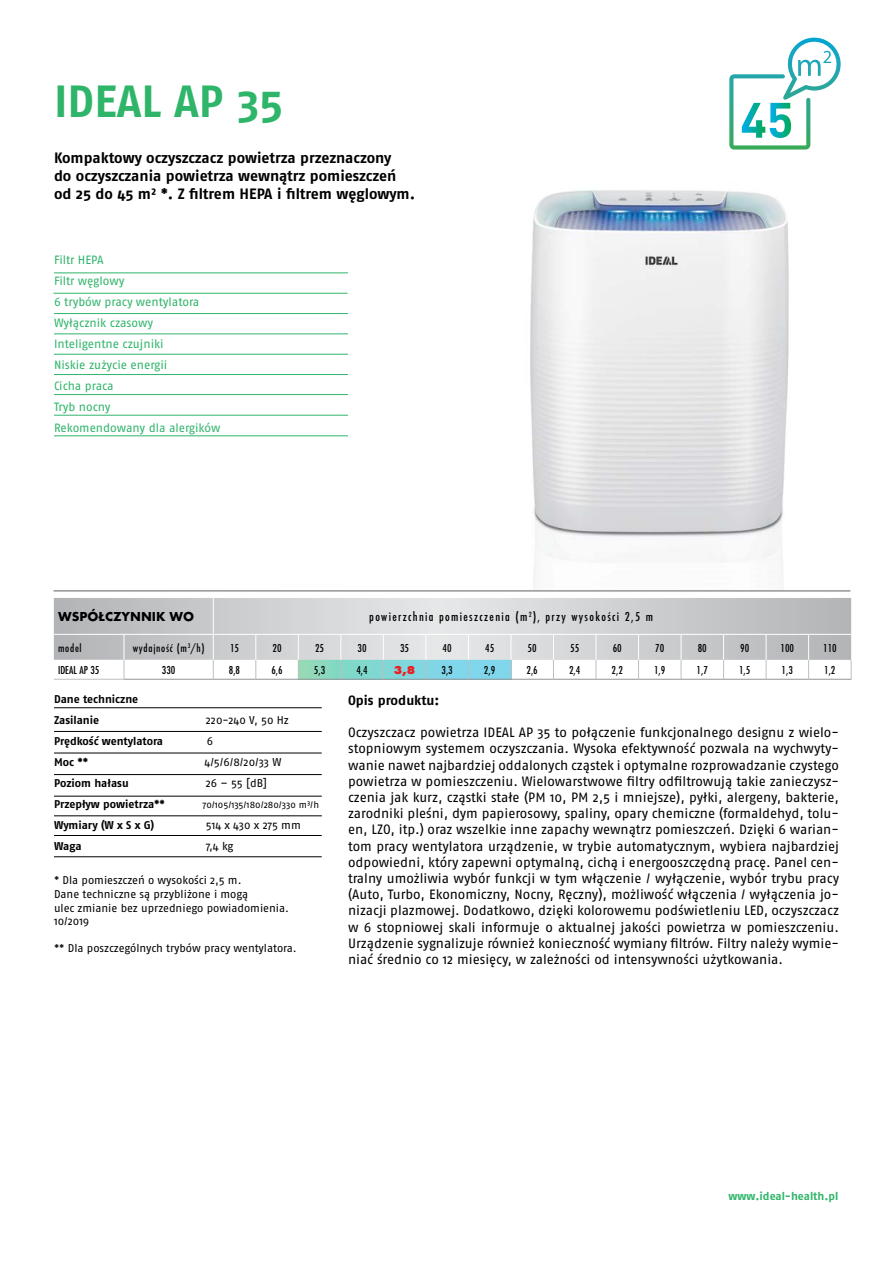
<style>
.page{position:relative;width:893px;height:1263px;background:#fff}
.page>*{position:absolute;margin:0;border:0;box-sizing:border-box;transform-origin:0 0}
.t1{font:700 45px "Fago Pro";color:#2fb56a}
.t2{font:700 15px/18px "Fago Pro";letter-spacing:-.005em;color:#000}
.t3{font:13.5px/16.2px "Fago Pro";color:#000;text-align:justify}
.t4{font:500 condensed 13.5px "Futura TCE";letter-spacing:.1em;color:#000}
.t5{font:700 13.5px "Futura TCE";color:#000}
.t6{font:700 13.5px "Fago Pro";color:#000}
.t7{font:12px/21px "Fago Pro";letter-spacing:-.005em;color:#2fb56a}
.t8{font:500 condensed 12px "Futura TCE";color:#000}
.t9{font:500 condensed 12px "Futura TCE";letter-spacing:.06em;color:#000}
.t10{font:800 12px "Futura TCE";color:#ed1d24}
.t11{font:11.25px/13.5px "Fago Pro";color:#000}
.t12{font:700 11.25px/21px "Fago Pro";color:#000}
.t13{font:700 11.25px "Fago Pro";color:#2fb56a}
.t14{font:9.45px "Fago Pro";letter-spacing:-.01em;color:#000}
</style>
<div class="page">
<hr style="left:54px;top:707px;width:268px;height:1px;background:#000">
<hr style="left:54px;top:731px;width:268px;height:1px;background:#000">
<hr style="left:54px;top:753px;width:268px;height:1px;background:#000">
<hr style="left:54px;top:774px;width:268px;height:1px;background:#000">
<hr style="left:54px;top:796px;width:268px;height:1px;background:#000">
<hr style="left:54px;top:835px;width:268px;height:1px;background:#000">
<hr style="left:54px;top:856px;width:268px;height:1px;background:#000">
<hr style="left:54px;top:272px;width:294px;height:1px;background:#2fb56a">
<hr style="left:54px;top:313px;width:294px;height:1px;background:#2fb56a">
<hr style="left:54px;top:333px;width:294px;height:1px;background:#2fb56a">
<hr style="left:54px;top:354px;width:294px;height:1px;background:#2fb56a">
<hr style="left:54px;top:374px;width:294px;height:1px;background:#2fb56a">
<hr style="left:54px;top:394px;width:294px;height:1px;background:#2fb56a">
<hr style="left:54px;top:415px;width:294px;height:1px;background:#2fb56a">
<hr style="left:54px;top:435px;width:294px;height:1px;background:#2fb56a">
<hr style="left:53px;top:293px;width:295px;height:1px;background:#2fb56a">
<hr style="left:54px;top:815px;width:268px;height:1px;background:#000">
<svg style="left:729px;top:38px;width:112px;height:112px"></svg>
<img style="left:530px;top:190px;width:259px;height:400px">
<div style="left:299px;top:660px;width:212px;height:19px;background:linear-gradient(to right,#89d9ba,#7dd5f5)"></div>
<svg style="left:54px;top:598px;width:797px;height:62px;background:#cdcfd1"></svg>
<hr style="left:54px;top:679px;width:70px;height:1px;background:#bcbec0">
<hr style="left:213px;top:598px;width:1px;height:36px;background:#fff">
<hr style="left:54px;top:634px;width:70px;height:1px;background:#fff">
<hr style="left:124px;top:634px;width:89px;height:1px;background:#fff">
<hr style="left:213px;top:634px;width:43px;height:1px;background:#fff">
<hr style="left:256px;top:634px;width:42px;height:1px;background:#fff">
<hr style="left:298px;top:634px;width:43px;height:1px;background:#fff">
<hr style="left:341px;top:634px;width:42px;height:1px;background:#fff">
<hr style="left:383px;top:634px;width:43px;height:1px;background:#fff">
<hr style="left:426px;top:634px;width:42px;height:1px;background:#fff">
<hr style="left:468px;top:634px;width:43px;height:1px;background:#fff">
<hr style="left:511px;top:634px;width:42px;height:1px;background:#fff">
<hr style="left:553px;top:634px;width:43px;height:1px;background:#fff">
<hr style="left:596px;top:634px;width:42px;height:1px;background:#fff">
<hr style="left:638px;top:634px;width:43px;height:1px;background:#fff">
<hr style="left:681px;top:634px;width:43px;height:1px;background:#fff">
<hr style="left:724px;top:634px;width:42px;height:1px;background:#fff">
<hr style="left:766px;top:634px;width:43px;height:1px;background:#fff">
<hr style="left:809px;top:634px;width:42px;height:1px;background:#fff">
<hr style="left:124px;top:679px;width:89px;height:1px;background:#939598">
<hr style="left:213px;top:679px;width:43px;height:1px;background:#939598">
<hr style="left:256px;top:679px;width:42px;height:1px;background:#939598">
<hr style="left:298px;top:679px;width:43px;height:1px;background:#939598">
<hr style="left:341px;top:679px;width:42px;height:1px;background:#939598">
<hr style="left:383px;top:679px;width:43px;height:1px;background:#939598">
<hr style="left:426px;top:679px;width:42px;height:1px;background:#939598">
<hr style="left:468px;top:679px;width:43px;height:1px;background:#939598">
<hr style="left:511px;top:679px;width:42px;height:1px;background:#939598">
<hr style="left:553px;top:679px;width:43px;height:1px;background:#939598">
<hr style="left:596px;top:679px;width:42px;height:1px;background:#939598">
<hr style="left:638px;top:679px;width:43px;height:1px;background:#939598">
<hr style="left:681px;top:679px;width:43px;height:1px;background:#939598">
<hr style="left:724px;top:679px;width:42px;height:1px;background:#939598">
<hr style="left:766px;top:679px;width:43px;height:1px;background:#939598">
<hr style="left:809px;top:679px;width:42px;height:1px;background:#939598">
<svg style="left:54px;top:635px;width:160px;height:44px"></svg>
<svg style="left:255px;top:635px;width:2px;height:44px"></svg>
<svg style="left:298px;top:635px;width:1px;height:44px"></svg>
<svg style="left:340px;top:635px;width:2px;height:44px"></svg>
<svg style="left:383px;top:635px;width:1px;height:44px"></svg>
<svg style="left:426px;top:635px;width:1px;height:44px"></svg>
<svg style="left:468px;top:635px;width:1px;height:44px"></svg>
<svg style="left:511px;top:635px;width:1px;height:44px"></svg>
<svg style="left:553px;top:635px;width:1px;height:44px"></svg>
<svg style="left:596px;top:635px;width:1px;height:44px"></svg>
<svg style="left:638px;top:635px;width:1px;height:44px"></svg>
<svg style="left:681px;top:635px;width:1px;height:44px"></svg>
<svg style="left:723px;top:635px;width:1px;height:44px"></svg>
<svg style="left:766px;top:635px;width:1px;height:44px"></svg>
<svg style="left:851px;top:660px;width:1px;height:19px"></svg>
<svg style="left:808px;top:635px;width:1px;height:44px"></svg>
<hr style="left:53px;top:590px;width:797px;height:2px;background:#939598">
<h1 class="t1" style="left:54px;top:74px;width:231px">IDEAL AP 35</h1>
<p class="t2" style="left:54px;top:148px;width:363px">Kompaktowy oczyszczacz powietrza przeznaczony<br>do oczyszczania powietrza wewnątrz pomieszczeń od 25 do 45 m² *. Z filtrem HEPA i filtrem węglowym.</p>
<p class="t7" style="left:54px;top:249px;width:168px">Filtr HEPA<br>Filtr węglowy<br>6 trybów pracy wentylatora<br>Wyłącznik czasowy<br>Inteligentne czujniki<br>Niskie zużycie energii<br>Cicha praca<br>Tryb nocny<br>Rekomendowany dla alergików</p>
<p class="t5" style="left:58px;top:608px;width:137px">WSPÓŁCZYNNIK WO</p>
<p class="t4" style="left:369px;top:609px;width:285px">powierzchnia pomieszczenia (m<sup>2</sup>), przy wysokości 2,5 m</p>
<p class="t8" style="left:58px;top:641px;width:25px">model</p>
<p class="t9" style="left:133px;top:641px;width:73px">wydajność (m<sup>3</sup>/h)</p>
<p class="t8" style="left:230px;top:641px;width:11px">15</p>
<p class="t8" style="left:273px;top:641px;width:11px">20</p>
<p class="t8" style="left:315px;top:641px;width:11px">25</p>
<p class="t8" style="left:358px;top:641px;width:11px">30</p>
<p class="t8" style="left:400px;top:641px;width:11px">35</p>
<p class="t8" style="left:443px;top:641px;width:11px">40</p>
<p class="t8" style="left:485px;top:641px;width:11px">45</p>
<p class="t8" style="left:528px;top:641px;width:11px">50</p>
<p class="t8" style="left:570px;top:641px;width:11px">55</p>
<p class="t8" style="left:613px;top:641px;width:11px">60</p>
<p class="t8" style="left:655px;top:641px;width:11px">70</p>
<p class="t8" style="left:698px;top:641px;width:11px">80</p>
<p class="t8" style="left:740px;top:641px;width:11px">90</p>
<p class="t8" style="left:780px;top:641px;width:15px">100</p>
<p class="t8" style="left:823px;top:641px;width:15px">110</p>
<p class="t8" style="left:58px;top:663px;width:43px">IDEAL AP 35</p>
<p class="t8" style="left:162px;top:663px;width:15px">330</p>
<p class="t8" style="left:229px;top:663px;width:13px">8,8</p>
<p class="t8" style="left:271px;top:663px;width:13px">6,6</p>
<p class="t8" style="left:314px;top:663px;width:13px">5,3</p>
<p class="t8" style="left:356px;top:663px;width:13px">4,4</p>
<p class="t10" style="left:394px;top:663px;width:23px">3,8</p>
<p class="t8" style="left:441px;top:663px;width:13px">3,3</p>
<p class="t8" style="left:484px;top:663px;width:13px">2,9</p>
<p class="t8" style="left:526px;top:663px;width:13px">2,6</p>
<p class="t8" style="left:569px;top:663px;width:13px">2,4</p>
<p class="t8" style="left:611px;top:663px;width:13px">2,2</p>
<p class="t8" style="left:654px;top:663px;width:13px">1,9</p>
<p class="t8" style="left:697px;top:663px;width:13px">1,7</p>
<p class="t8" style="left:739px;top:663px;width:13px">1,5</p>
<p class="t8" style="left:782px;top:663px;width:13px">1,3</p>
<p class="t8" style="left:824px;top:663px;width:13px">1,2</p>
<p class="t12" style="left:54px;top:688px;width:86px">Dane techniczne<br>Zasilanie</p>
<p class="t11" style="left:206px;top:713px;width:84px">220-240 V, 50 Hz</p>
<p class="t12" style="left:54px;top:730px;width:111px">Prędkość wentylatora</p>
<p class="t11" style="left:207px;top:734px;width:8px">6</p>
<p class="t12" style="left:54px;top:751px;width:36px">Moc **</p>
<p class="t11" style="left:205px;top:755px;width:78px">4/5/6/8/20/33 W</p>
<p class="t12" style="left:54px;top:772px;width:76px">Poziom hałasu</p>
<p class="t11" style="left:206px;top:776px;width:63px">26 – 55 [dB]</p>
<p class="t12" style="left:54px;top:793px;width:113px">Przepływ powietrza**</p>
<p class="t14" style="left:203px;top:799px;width:118px">70/105/135/180/280/330 m³/h</p>
<p class="t12" style="left:54px;top:814px;width:102px">Wymiary (W x S x G)</p>
<p class="t11" style="left:206px;top:818px;width:96px">514 x 430 x 275 mm</p>
<p class="t12" style="left:54px;top:835px;width:29px">Waga</p>
<p class="t11" style="left:206px;top:839px;width:29px">7,4 kg</p>
<p class="t11" style="left:54px;top:874px;width:237px">* Dla pomieszczeń o wysokości 2,5 m.<br>Dane techniczne są przybliżone i mogą<br>ulec zmianie bez uprzedniego powiadomienia.<br>10/2019</p>
<p class="t11" style="left:54px;top:941px;width:244px">** Dla poszczególnych trybów pracy wentylatora.</p>
<p class="t6" style="left:348px;top:692px;width:93px">Opis produktu:</p>
<p class="t3" style="left:348px;top:724px;width:492px">Oczyszczacz powietrza IDEAL AP 35 to połączenie funkcjonalnego designu z wielo&shy;stopniowym systemem oczyszczania. Wysoka efektywność pozwala na wychwyty&shy;wanie nawet najbardziej oddalonych cząstek i optymalne rozprowadzanie czystego powietrza w pomieszczeniu. Wielowarstwowe filtry odfiltrowują takie zanieczysz&shy;czenia jak kurz, cząstki stałe (PM 10, PM 2,5 i mniejsze), pyłki, alergeny, bakterie, zarodniki pleśni, dym papierosowy, spaliny, opary chemiczne (formaldehyd, tolu&shy;en, LZO, itp.) oraz wszelkie inne zapachy wewnątrz pomieszczeń. Dzięki 6 warian&shy;tom pracy wentylatora urządzenie, w trybie automatycznym, wybiera najbardziej odpowiedni, który zapewni optymalną, cichą i energooszczędną pracę. Panel cen&shy;tralny umożliwia wybór funkcji w tym włączenie / wyłączenie, wybór trybu pracy (Auto, Turbo, Ekonomiczny, Nocny, Ręczny), możliwość włączenia / wyłączenia jo&shy;nizacji plazmowej. Dodatkowo, dzięki kolorowemu podświetleniu LED, oczyszczacz w 6 stopniowej skali informuje o aktualnej jakości powietrza w pomieszczeniu.<br>Urządzenie sygnalizuje również konieczność wymiany filtrów. Filtry należy wymie&shy;niać średnio co 12 miesięcy, w zależności od intensywności użytkowania.</p>
<p class="t13" style="left:729px;top:1189px;width:111px">www.ideal-health.pl</p>
</div>
